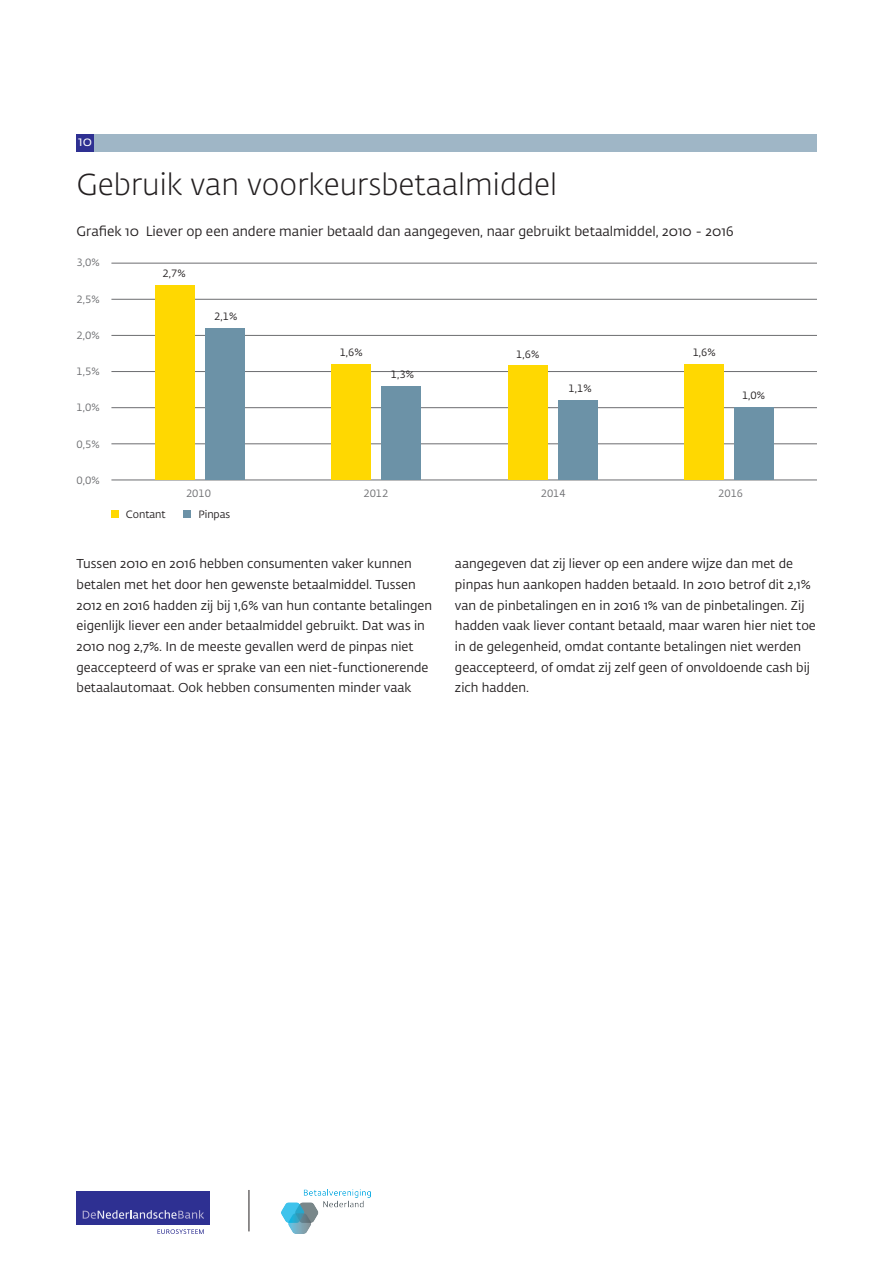
<style>
.page{position:relative;width:893px;height:1263px;background:#fff}
.page>*{position:absolute;margin:0;border:0;box-sizing:border-box;transform-origin:0 0}
.t1{font:300 30px "DNB Fedra";color:#231f20}
.t2{font:13.5px "DNB Fedra";color:#231f20}
.t3{font:13.5px "DNB Fedra";color:#fff}
.t4{font:12.75px/20.7px "DNB Fedra";color:#231f20}
.t5{font:10.5px "DNB Fedra";letter-spacing:-.005em;color:#231f20}
.t6{font:10.5px "DNB Fedra";color:#6c6d70}
</style>
<div class="page">
<div style="left:77px;top:1191px;width:133px;height:34px;background:#2e3092"></div>
<svg style="left:157px;top:1229px;width:47px;height:5px"></svg>
<svg style="left:83px;top:1210px;width:121px;height:9px"></svg>
<img style="left:281px;top:1190px;width:90px;height:44px">
<hr style="left:249px;top:1190px;width:1px;height:41px;background:#231f20">
<div style="left:77px;top:134px;width:739px;height:17px;background:#9fb6c6"></div>
<div style="left:77px;top:134px;width:17px;height:17px;background:#2e3092"></div>
<hr style="left:111px;top:263px;width:705px;height:1px;background:#6c6d70">
<hr style="left:111px;top:335px;width:705px;height:1px;background:#6c6d70">
<hr style="left:111px;top:407px;width:705px;height:1px;background:#6c6d70">
<hr style="left:111px;top:443px;width:705px;height:1px;background:#6c6d70">
<hr style="left:111px;top:299px;width:705px;height:1px;background:#6c6d70">
<hr style="left:111px;top:371px;width:705px;height:1px;background:#6c6d70">
<hr style="left:111px;top:480px;width:705px;height:1px;background:#6c6d70">
<div style="left:111px;top:510px;width:7px;height:7px;background:#ffd801"></div>
<div style="left:184px;top:510px;width:7px;height:7px;background:#6c92a7"></div>
<div style="left:684px;top:364px;width:40px;height:116px;background:#ffd801"></div>
<div style="left:508px;top:366px;width:39px;height:114px;background:#ffd801"></div>
<div style="left:331px;top:364px;width:40px;height:116px;background:#ffd801"></div>
<div style="left:155px;top:285px;width:39px;height:195px;background:#ffd801"></div>
<div style="left:734px;top:408px;width:40px;height:72px;background:#6c92a7"></div>
<div style="left:558px;top:400px;width:39px;height:80px;background:#6c92a7"></div>
<div style="left:382px;top:386px;width:39px;height:94px;background:#6c92a7"></div>
<div style="left:205px;top:329px;width:40px;height:151px;background:#6c92a7"></div>
<p class="t3" style="left:78px;top:133px;width:15px">10</p>
<h1 class="t1" style="left:77px;top:166px;width:482px">Gebruik van voorkeursbetaalmiddel</h1>
<p class="t2" style="left:77px;top:223px;width:659px">Grafiek 10 Liever op een andere manier betaald dan aangegeven, naar gebruikt betaalmiddel, 2010 - 2016</p>
<p class="t4" style="left:77px;top:221px;width:537px">Grafiek 10: Liever op een andere manier betaald, naar gebruikt betaalmiddel, 2010 - 2016</p>
<p class="t6" style="left:77px;top:256px;width:25px">3,0%</p>
<p class="t6" style="left:77px;top:293px;width:25px">2,5%</p>
<p class="t6" style="left:77px;top:329px;width:25px">2,0%</p>
<p class="t6" style="left:77px;top:365px;width:25px">1,5%</p>
<p class="t6" style="left:77px;top:401px;width:25px">1,0%</p>
<p class="t6" style="left:77px;top:438px;width:25px">0,5%</p>
<p class="t6" style="left:77px;top:474px;width:25px">0,0%</p>
<p class="t5" style="left:162px;top:267px;width:25px">2,7%</p>
<p class="t5" style="left:214px;top:310px;width:25px">2,1%</p>
<p class="t5" style="left:340px;top:346px;width:25px">1,6%</p>
<p class="t5" style="left:516px;top:347px;width:25px">1,6%</p>
<p class="t5" style="left:693px;top:346px;width:25px">1,6%</p>
<p class="t5" style="left:391px;top:368px;width:25px">1,3%</p>
<p class="t5" style="left:568px;top:382px;width:25px">1,1%</p>
<p class="t5" style="left:742px;top:389px;width:25px">1,0%</p>
<p class="t6" style="left:186px;top:487px;width:27px">2010</p>
<p class="t6" style="left:363px;top:487px;width:27px">2012</p>
<p class="t6" style="left:541px;top:487px;width:27px">2014</p>
<p class="t6" style="left:718px;top:487px;width:26px">2016</p>
<p class="t5" style="left:126px;top:508px;width:41px">Contant</p>
<p class="t5" style="left:198px;top:508px;width:33px">Pinpas</p>
<p class="t4" style="left:77px;top:553px;width:357px">Tussen 2010 en 2016 hebben consumenten vaker kunnen betalen met het door hen gewenste betaalmiddel. Tussen 2012 en 2016 hadden zij bij 1,6% van hun contante betalingen eigenlijk liever een ander betaalmiddel gebruikt. Dat was in 2010 nog 2,7%. In de meeste gevallen werd de pinpas niet geaccepteerd of was er sprake van een niet-functionerende betaalautomaat. Ook hebben consumenten minder vaak</p>
<p class="t4" style="left:455px;top:553px;width:362px">aangegeven dat zij liever op een andere wijze dan met de pinpas hun aankopen hadden betaald. In 2010 betrof dit 2,1% van de pinbetalingen en in 2016 1% van de pinbetalingen. Zij hadden vaak liever contant betaald, maar waren hier niet toe in de gelegenheid, omdat contante betalingen niet werden geaccepteerd, of omdat zij zelf geen of onvoldoende cash bij zich hadden.</p>
</div>
